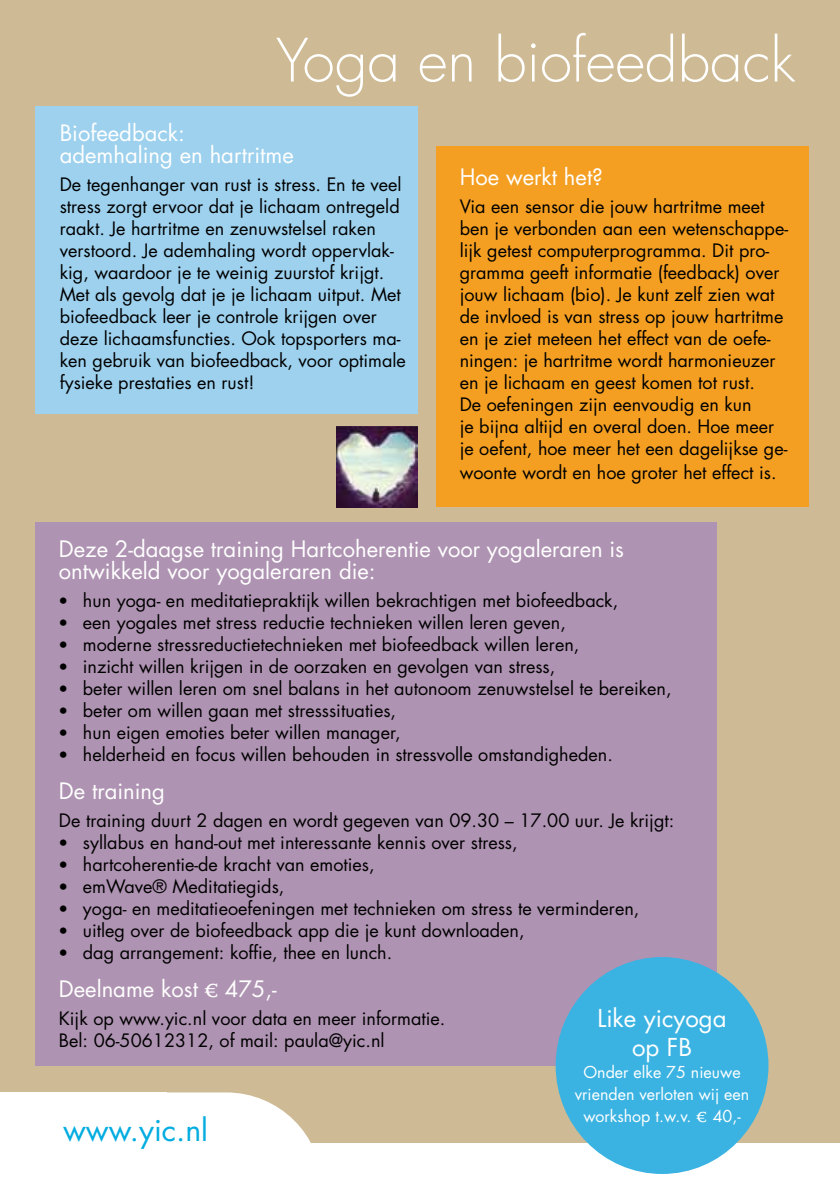
<style>
.page{position:relative;width:840px;height:1191px;background:#fff}
.page>*{position:absolute;margin:0;border:0;box-sizing:border-box;transform-origin:0 0}
.t1{font:300 58px "Futura";color:#fff}
.t2{font:30px "Futura";color:#00ace0}
.t3{font:24px/28.8px "Futura";color:#fff;text-align:center}
.t4{font:22px/22px "Futura";color:#fff}
.t5{font:18px/22px "Futura";color:#000}
.t6{font:16px/22px "Futura";color:#fff;text-align:center}
.s1{font-family:"Avenir"}
.s2{font-family:"Scala Euro";font-size:26px}
.s3{font-family:"Scala Euro";font-size:20px}
</style>
<div class="page">
<div style="left:0;top:0;width:839px;height:1142px;background:#cebb95"></div>
<div style="left:36px;top:106px;width:382px;height:308px;background:#9dd1ee"></div>
<div style="left:36px;top:522px;width:680px;height:543px;background:#af93b2"></div>
<div style="left:555px;top:957px;width:213px;height:217px;background:#3ab3e2;border-radius:50%"></div>
<div style="left:436px;top:146px;width:372px;height:360px;background:#f49f22"></div>
<img style="left:336px;top:426px;width:81px;height:81px">
<svg style="left:166px;top:1092px;width:156px;height:51px"></svg>
<div style="left:0;top:1092px;width:166px;height:99px;background:#fff"></div>
<h1 class="t1" style="left:276px;top:23px;width:520px">Yoga en biofeedback</h1>
<p class="t4" style="left:60px;top:122px;width:235px">Biofeedback: ademhaling en hartritme</p>
<p class="t5" style="left:60px;top:173px;width:347px">De tegenhanger van rust is stress. En te veel stress zorgt ervoor dat je lichaam ontregeld raakt. Je hartritme en zenuwstelsel raken verstoord. Je ademhaling wordt oppervlak&shy;kig, waardoor je te weinig zuurstof krijgt.<br>Met als gevolg dat je je lichaam uitput. Met biofeedback leer je controle krijgen over deze lichaamsfuncties. Ook topsporters ma&shy;ken gebruik van biofeedback, voor optimale fysieke prestaties en rust!</p>
<p class="t4" style="left:459px;top:165px;width:145px">Hoe werkt het?</p>
<p class="t5" style="left:459px;top:195px;width:330px">Via een sensor die jouw hartritme meet ben je verbonden aan een wetenschappe&shy;lijk getest computerprogramma. Dit pro&shy;gramma geeft informatie (feedback) over jouw lichaam (bio). Je kunt zelf zien wat de invloed is van stress op jouw hartritme en je ziet meteen het effect van de oefe&shy;ningen: je hartritme wordt harmonieuzer en je lichaam en geest komen tot rust.<br>De oefeningen zijn eenvoudig en kun<br>je bijna altijd en overal doen. Hoe meer je oefent, hoe meer het een dagelijkse ge-</p>
<p class="t5" style="left:459px;top:461px;width:318px">woonte wordt en hoe groter het effect is.</p>
<p class="t4" style="left:59px;top:537px;width:566px">Deze 2-daagse training Hartcoherentie voor yogaleraren is ontwikkeld voor yogaleraren die:</p>
<p class="t5" style="left:59px;top:589px;width:560px"><span class="s1">•</span> hun yoga- en meditatiepraktijk willen bekrachtigen met biofeedback,</p>
<p class="t5" style="left:59px;top:611px;width:508px"><span class="s1">•</span> een yogales met stress reductie technieken willen leren geven,</p>
<p class="t5" style="left:59px;top:633px;width:521px"><span class="s1">•</span> moderne stressreductietechnieken met biofeedback willen leren,</p>
<p class="t5" style="left:59px;top:655px;width:497px"><span class="s1">•</span> inzicht willen krijgen in de oorzaken en gevolgen van stress,</p>
<p class="t5" style="left:59px;top:677px;width:614px"><span class="s1">•</span> beter willen leren om snel balans in het autonoom zenuwstelsel te bereiken,</p>
<p class="t5" style="left:59px;top:699px;width:338px"><span class="s1">•</span> beter om willen gaan met stresssituaties,</p>
<p class="t5" style="left:59px;top:721px;width:343px"><span class="s1">•</span> hun eigen emoties beter willen manager,</p>
<p class="t5" style="left:59px;top:743px;width:555px"><span class="s1">•</span> helderheid en focus willen behouden in stressvolle omstandigheden.</p>
<p class="t4" style="left:59px;top:779px;width:107px">De training</p>
<p class="t5" style="left:59px;top:809px;width:616px">De training duurt 2 dagen en wordt gegeven van 09.30 – 17.00 uur. Je krijgt:</p>
<p class="t5" style="left:59px;top:831px;width:460px"><span class="s1">•</span> syllabus en hand-out met interessante kennis over stress,</p>
<p class="t5" style="left:59px;top:853px;width:317px"><span class="s1">•</span> hartcoherentie-de kracht van emoties,</p>
<p class="t5" style="left:59px;top:875px;width:227px"><span class="s1">•</span> emWave® Meditatiegids,</p>
<p class="t5" style="left:59px;top:897px;width:581px"><span class="s1">•</span> yoga- en meditatieoefeningen met technieken om stress te verminderen,</p>
<p class="t5" style="left:59px;top:919px;width:467px"><span class="s1">•</span> uitleg over de biofeedback app die je kunt downloaden,</p>
<p class="t5" style="left:59px;top:941px;width:335px"><span class="s1">•</span> dag arrangement: koffie, thee en lunch.</p>
<p class="t4" style="left:59px;top:977px;width:219px">Deelname kost <span class="s2">4</span> 475,-</p>
<p class="t5" style="left:59px;top:1007px;width:388px">Kijk op www.yic.nl voor data en meer informatie.<br>Bel: 06-50612312, of mail: paula@yic.nl</p>
<h3 class="t3" style="left:597px;top:1003px;width:131px">Like yicyoga op FB</h3>
<p class="t6" style="left:574px;top:1060px;width:176px">Onder elke 75 nieuwe vrienden verloten wij een workshop t.w.v. <span class="s3">4</span> 40,-</p>
<h2 class="t2" style="left:63px;top:1109px;width:146px">www.yic.nl</h2>
</div>
